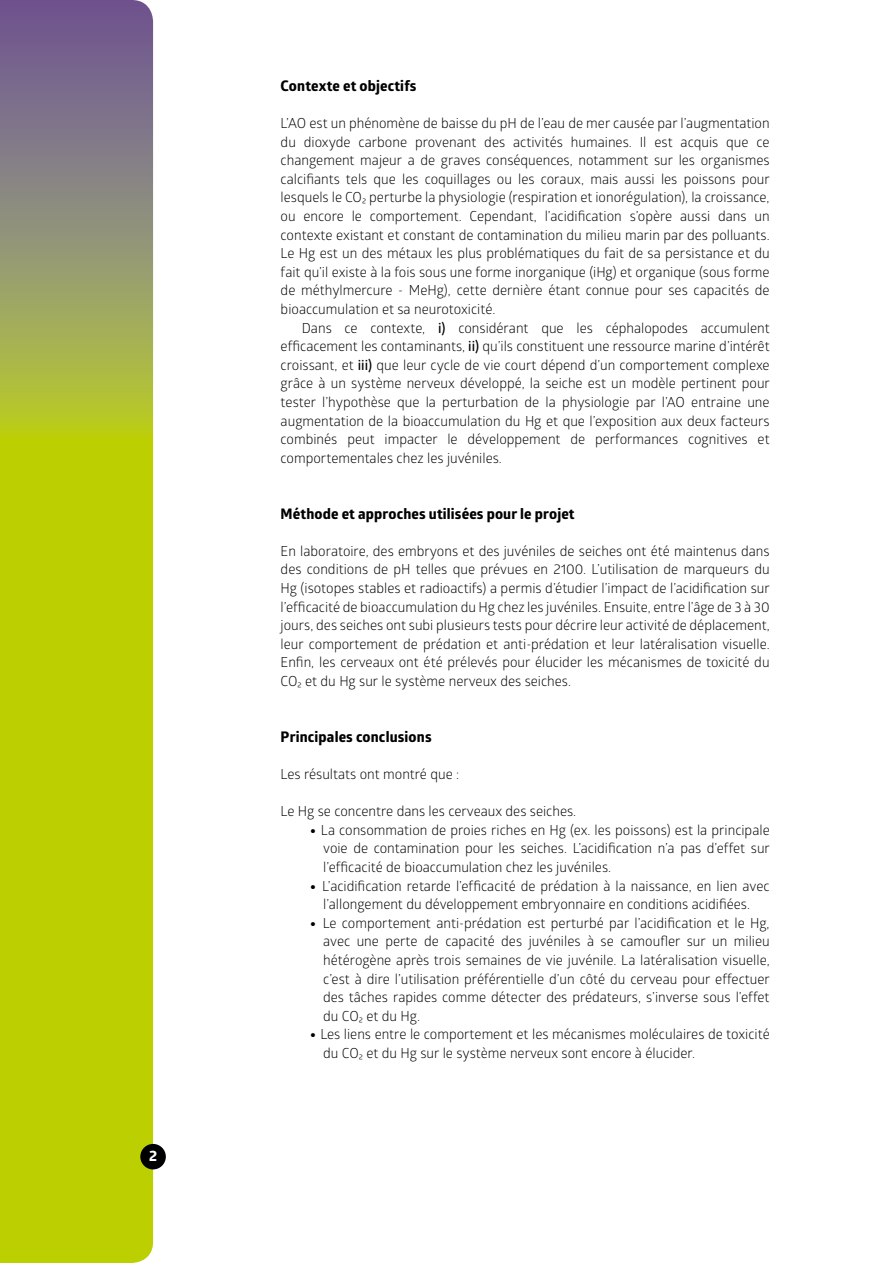
<style>
.page{position:relative;width:893px;height:1263px;background:#fff}
.page>*{position:absolute;margin:0;border:0;box-sizing:border-box;transform-origin:0 0}
.t1{font:700 14.85px "Globerx";color:#fff}
.t2{font:700 14.7px "Globerx";letter-spacing:.01em;color:#000}
.t3{font:13.8px/18.6px "Glober";color:#000;text-align:justify}
.s1{font-weight:600}
.s2{font-weight:900}
</style>
<div class="page">
<svg style="left:0;top:0;width:153px;height:1263px;background:#adb926"></svg>
<div style="left:140px;top:1144px;width:26px;height:25px;background:#000;border-radius:50%"></div>
<p class="t1" style="left:149px;top:1145px;width:10px">2</p>
<p class="t2" style="left:281px;top:75px;width:137px">Contexte et objectifs</p>
<p class="t3" style="left:281px;top:113px;width:491px">L’AO est un phénomène de baisse du pH de l’eau de mer causée par l’augmentation du dioxyde carbone provenant des activités humaines. Il est acquis que ce changement majeur a de graves conséquences, notamment sur les organismes calcifiants tels que les coquillages ou les coraux, mais aussi les poissons pour lesquels le CO₂ perturbe la physiologie (respiration et ionorégulation), la croissance, ou encore le comportement. Cependant, l’acidification s’opère aussi dans un contexte existant et constant de contamination du milieu marin par des polluants.<br>Le Hg est un des métaux les plus problématiques du fait de sa persistance et du fait qu’il existe à la fois sous une forme inorganique (iHg) et organique (sous forme de méthylmercure - MeHg), cette dernière étant connue pour ses capacités de bioaccumulation et sa neurotoxicité.</p>
<p class="t3" style="left:281px;top:318px;width:491px;text-indent:21px">Dans ce contexte, <span class="s1">i)</span> considérant que les céphalopodes accumulent efficacement les contaminants, <span class="s1">ii)</span> qu’ils constituent une ressource marine d’intérêt croissant, et <span class="s1">iii)</span> que leur cycle de vie court dépend d’un comportement complexe grâce à un système nerveux développé, la seiche est un modèle pertinent pour tester l’hypothèse que la perturbation de la physiologie par l’AO entraine une augmentation de la bioaccumulation du Hg et que l’exposition aux deux facteurs combinés peut impacter le développement de performances cognitives et comportementales chez les juvéniles.</p>
<p class="t2" style="left:281px;top:503px;width:295px">Méthode et approches utilisées pour le projet</p>
<p class="t3" style="left:281px;top:541px;width:491px">En laboratoire, des embryons et des juvéniles de seiches ont été maintenus dans des conditions de pH telles que prévues en 2100. L’utilisation de marqueurs du Hg (isotopes stables et radioactifs) a permis d’étudier l’impact de l’acidification sur l’efficacité de bioaccumulation du Hg chez les juvéniles. Ensuite, entre l’âge de 3 à 30 jours, des seiches ont subi plusieurs tests pour décrire leur activité de déplacement, leur comportement de prédation et anti-prédation et leur latéralisation visuelle.<br>Enfin, les cerveaux ont été prélevés pour élucider les mécanismes de toxicité du CO₂ et du Hg sur le système nerveux des seiches.</p>
<p class="t2" style="left:281px;top:726px;width:152px">Principales conclusions</p>
<p class="t3" style="left:281px;top:764px;width:180px">Les résultats ont montré que :</p>
<p class="t3" style="left:281px;top:801px;width:297px">Le Hg se concentre dans les cerveaux des seiches.</p>
<p class="t3" style="left:323px;top:820px;width:448px;text-indent:-13px"><span class="s2">•</span> La consommation de proies riches en Hg (ex. les poissons) est la principale voie de contamination pour les seiches. L’acidification n’a pas d’effet sur l’efficacité de bioaccumulation chez les juvéniles.</p>
<p class="t3" style="left:310px;top:876px;width:461px;text-align:center"><span class="s2">•</span> L’acidification retarde l’efficacité de prédation à la naissance, en lien avec l’allongement du développement embryonnaire en conditions acidifiées.</p>
<p class="t3" style="left:323px;top:913px;width:448px;text-indent:-13px"><span class="s2">•</span> Le comportement anti-prédation est perturbé par l’acidification et le Hg, avec une perte de capacité des juvéniles à se camoufler sur un milieu hétérogène après trois semaines de vie juvénile. La latéralisation visuelle, c’est à dire l’utilisation préférentielle d’un côté du cerveau pour effectuer des tâches rapides comme détecter des prédateurs, s’inverse sous l’effet du CO₂ et du Hg.</p>
<p class="t3" style="left:323px;top:1025px;width:448px;text-indent:-13px"><span class="s2">•</span> Les liens entre le comportement et les mécanismes moléculaires de toxicité du CO₂ et du Hg sur le système nerveux sont encore à élucider.</p>
</div>
